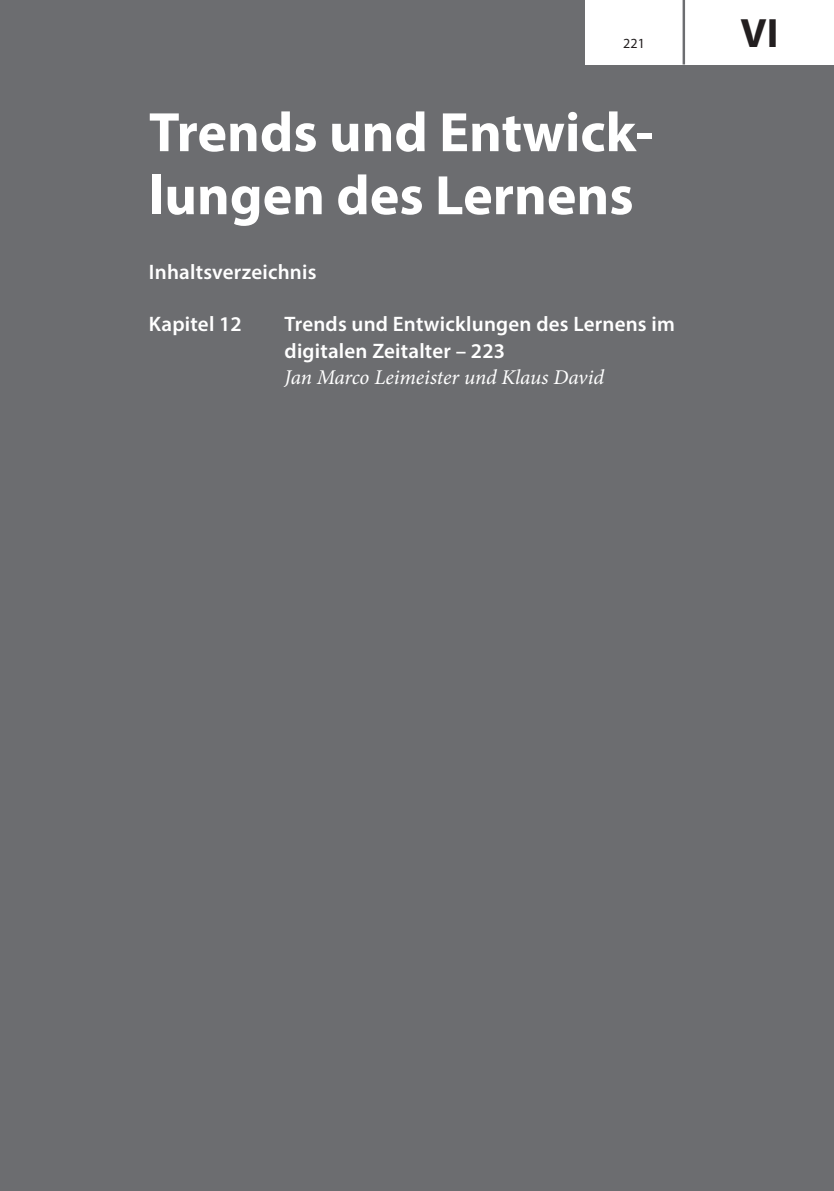
<style>
.page{position:relative;width:834px;height:1191px;background:#fff}
.page>*{position:absolute;margin:0;border:0;box-sizing:border-box;transform-origin:0 0}
.t1{font:700 56px/63px "Myriad Pro";color:#fff}
.t2{font:700 41.12px "Myriad Pro";color:#231f20}
.t3{font:600 21px/26.2px "Myriad Pro";letter-spacing:.01em;color:#fff}
.t4{font:italic 21px "Minion Pro";letter-spacing:-.005em;color:#fff}
.t5{font:14px "Myriad Pro";color:#231f20}
</style>
<div class="page">
<div style="left:0;top:0;width:833px;height:1191px;background:#6c6d70"></div>
<div style="left:585px;top:0;width:248px;height:64px;background:#fff"></div>
<hr style="left:682px;top:0;width:3px;height:64px;background:#6c6d70">
<p class="t5" style="left:623px;top:34px;width:23px">221</p>
<h1 class="t1" style="left:149px;top:99px;width:506px">Trends und Entwick&shy;lungen des Lernens</h1>
<p class="t3" style="left:149px;top:258px;width:169px">Inhaltsverzeichnis</p>
<p class="t3" style="left:149px;top:311px;width:94px">Kapitel 12</p>
<p class="t3" style="left:284px;top:311px;width:391px">Trends und Entwicklungen des Lernens im digitalen Zeitalter – 223</p>
<p class="t4" style="left:284px;top:363px;width:321px">Jan Marco Leimeister und Klaus David</p>
<h2 class="t2" style="left:740px;top:6px;width:39px">VI</h2>
</div>
